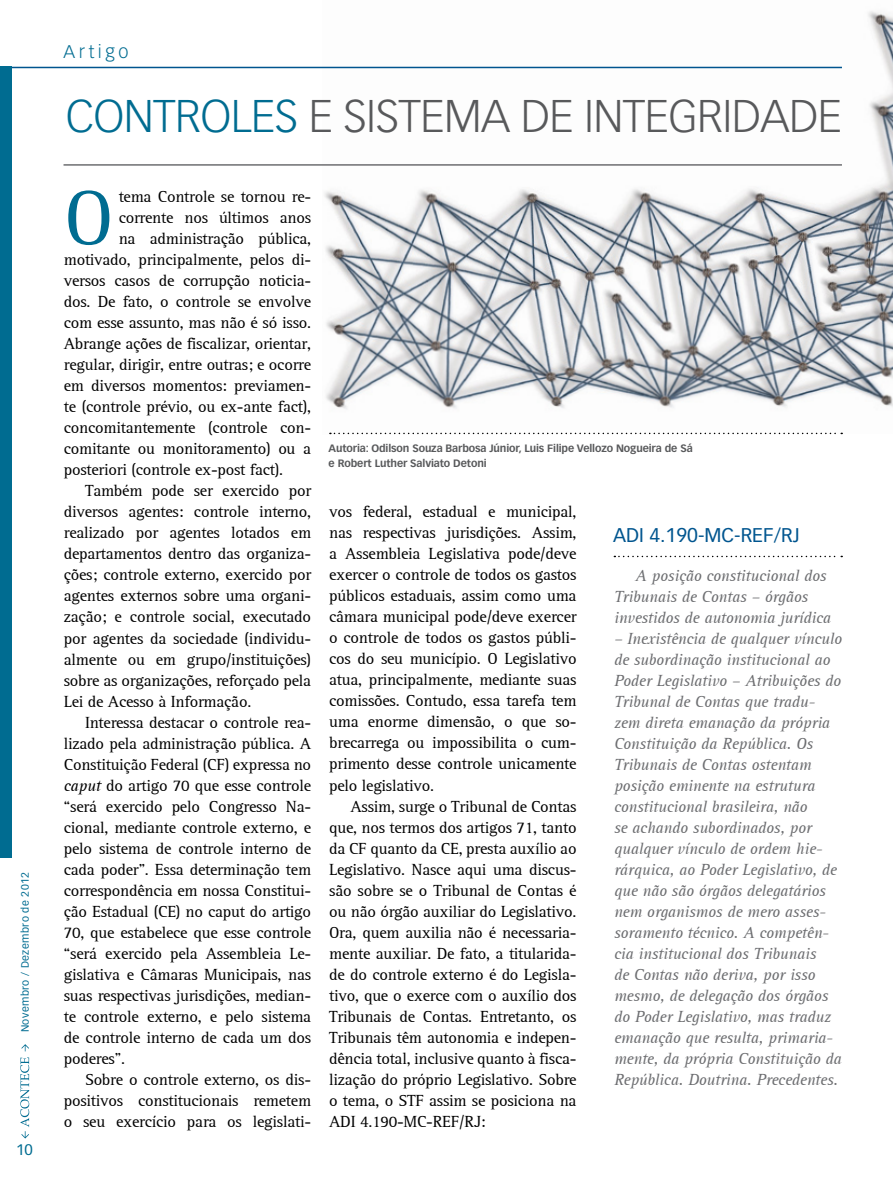
<style>
.page{position:relative;width:893px;height:1191px;background:#fff}
.page>*{position:absolute;margin:0;border:0;box-sizing:border-box;transform-origin:0 0}
.t1{font:79.5px "AT Rotis Serif";color:#006c91}
.t2{font:300 45px "Vectora LT";letter-spacing:-.01em;color:#58595b}
.t3{font:300 45px "Vectora LT";letter-spacing:-.01em;color:#006c91}
.t4{font:19.5px "Vectora LT";color:#00558f}
.t5{font:300 18px "Vectora LT";color:#006c91}
.t6{font:16.5px/21px "AT Rotis Serif";letter-spacing:-.015em;color:#000;text-align:justify}
.t7{font:italic 16.5px/21px "AT Rotis Serif";letter-spacing:-.015em;color:#6d6e71}
.t8{font:15px "Vectora LT";color:#006c91}
.t9{font:700 10.5px/15px "Vectora LT";letter-spacing:-.01em;color:#58595b}
.t10{font:10.5px "Vectora LT";letter-spacing:.04em;color:#006c91}
.s1{font-style:italic}
</style>
<div class="page">
<img style="left:322px;top:11px;width:571px;height:424px">
<hr style="left:12px;top:67px;width:830px;height:1px;background:#00558f">
<div style="left:0;top:67px;width:12px;height:790px;background:#006c91"></div>
<hr style="left:64px;top:164px;width:778px;height:2px;background:#6d6e71">
<svg style="left:330px;top:433px;width:512px;height:1px"></svg>
<svg style="left:614px;top:556px;width:228px;height:1px"></svg>
<svg style="left:21px;top:1044px;width:8px;height:7px"></svg>
<svg style="left:20px;top:1057px;width:9px;height:81px"></svg>
<p class="t10" style="left:19px;top:1032px;width:162px;rotate:-90deg">Novembro / Dezembro de 2012</p>
<p class="t8" style="left:16px;top:1140px;width:18px">10</p>
<p class="t5" style="left:64px;top:41px;width:67px">ARTIGO</p>
<h2 class="t3" style="left:66px;top:90px;width:187px">CONTROLES</h2>
<h2 class="t2" style="left:309px;top:90px;width:77px">E SISTE</h2>
<h2 class="t2" style="left:444px;top:90px;width:394px">MA DE INTEGRI DADE</h2>
<h1 class="t1" style="left:64px;top:173px;width:52px">O</h1>
<p class="t6" style="left:119px;top:187px;width:194px">tema Controle se tornou re-</p>
<p class="t6" style="left:119px;top:208px;width:194px">corrente nos últimos anos</p>
<p class="t6" style="left:119px;top:229px;width:194px">na administração pública,</p>
<p class="t6" style="left:64px;top:250px;width:249px">motivado, principalmente, pelos di-</p>
<p class="t6" style="left:64px;top:271px;width:249px">versos casos de corrupção noticia-</p>
<p class="t6" style="left:64px;top:292px;width:249px">dos. De fato, o controle se envolve</p>
<p class="t6" style="left:64px;top:313px;width:249px">com esse assunto, mas não é só isso.</p>
<p class="t6" style="left:64px;top:334px;width:249px">Abrange ações de fiscalizar, orientar,</p>
<p class="t6" style="left:64px;top:355px;width:249px">regular, dirigir, entre outras; e ocorre</p>
<p class="t6" style="left:64px;top:376px;width:249px">em diversos momentos: previamen-</p>
<p class="t6" style="left:64px;top:397px;width:249px">te (controle prévio, ou ex-ante fact),</p>
<p class="t6" style="left:64px;top:418px;width:249px">concomitantemente (controle con-</p>
<p class="t6" style="left:64px;top:439px;width:249px">comitante ou monitoramento) ou a</p>
<p class="t6" style="left:64px;top:460px;width:221px">posteriori (controle ex-post fact).</p>
<p class="t6" style="left:85px;top:481px;width:228px">Também pode ser exercido por</p>
<p class="t6" style="left:64px;top:502px;width:249px">diversos agentes: controle interno,</p>
<p class="t6" style="left:64px;top:523px;width:249px">realizado por agentes lotados em</p>
<p class="t6" style="left:64px;top:544px;width:249px">departamentos dentro das organiza-</p>
<p class="t6" style="left:64px;top:565px;width:249px">ções; controle externo, exercido por</p>
<p class="t6" style="left:64px;top:586px;width:249px">agentes externos sobre uma organi-</p>
<p class="t6" style="left:64px;top:607px;width:249px">zação; e controle social, executado</p>
<p class="t6" style="left:64px;top:628px;width:249px">por agentes da sociedade (individu-</p>
<p class="t6" style="left:64px;top:649px;width:249px">almente ou em grupo/instituições)</p>
<p class="t6" style="left:64px;top:670px;width:249px">sobre as organizações, reforçado pela</p>
<p class="t6" style="left:64px;top:691px;width:189px">Lei de Acesso à Informação.</p>
<p class="t6" style="left:85px;top:712px;width:228px">Interessa destacar o controle rea-</p>
<p class="t6" style="left:64px;top:733px;width:249px">lizado pela administração pública. A</p>
<p class="t6" style="left:64px;top:754px;width:249px">Constituição Federal (CF) expressa no</p>
<p class="t6" style="left:64px;top:775px;width:249px"><span class="s1">caput</span> do artigo 70 que esse controle</p>
<p class="t6" style="left:64px;top:796px;width:249px">“será exercido pelo Congresso Na-</p>
<p class="t6" style="left:64px;top:817px;width:249px">cional, mediante controle externo, e</p>
<p class="t6" style="left:64px;top:838px;width:249px">pelo sistema de controle interno de</p>
<p class="t6" style="left:64px;top:859px;width:249px">cada poder”. Essa determinação tem</p>
<p class="t6" style="left:64px;top:880px;width:249px">correspondência em nossa Constitui-</p>
<p class="t6" style="left:64px;top:901px;width:249px">ção Estadual (CE) no caput do artigo</p>
<p class="t6" style="left:64px;top:922px;width:249px">70, que estabelece que esse controle</p>
<p class="t6" style="left:64px;top:943px;width:249px">“será exercido pela Assembleia Le-</p>
<p class="t6" style="left:64px;top:964px;width:249px">gislativa e Câmaras Municipais, nas</p>
<p class="t6" style="left:64px;top:985px;width:249px">suas respectivas jurisdições, median-</p>
<p class="t6" style="left:64px;top:1006px;width:249px">te controle externo, e pelo sistema</p>
<p class="t6" style="left:64px;top:1027px;width:249px">de controle interno de cada um dos</p>
<p class="t6" style="left:64px;top:1048px;width:63px">poderes”.</p>
<p class="t6" style="left:85px;top:1069px;width:228px">Sobre o controle externo, os dis-</p>
<p class="t6" style="left:64px;top:1090px;width:249px">positivos constitucionais remetem</p>
<p class="t6" style="left:64px;top:1111px;width:249px">o seu exercício para os legislati-</p>
<p class="t9" style="left:329px;top:441px;width:366px">Autoria: Odilson Souza Barbosa Júnior, Luis Filipe Vellozo Nogueira de Sá e Robert Luther Salviato Detoni</p>
<p class="t6" style="left:329px;top:502px;width:249px">vos federal, estadual e municipal, nas respectivas jurisdições. Assim, a Assembleia Legislativa pode/deve exercer o controle de todos os gastos públicos estaduais, assim como uma câmara municipal pode/deve exercer o controle de todos os gastos públi&shy;cos do seu município. O Legislativo atua, principalmente, mediante suas comissões. Contudo, essa tarefa tem uma enorme dimensão, o que so&shy;brecarrega ou impossibilita o cum&shy;primento desse controle unicamente pelo legislativo.</p>
<p class="t6" style="left:329px;top:796px;width:249px;text-indent:21px">Assim, surge o Tribunal de Contas que, nos termos dos artigos 71, tanto da CF quanto da CE, presta auxílio ao Legislativo. Nasce aqui uma discus&shy;são sobre se o Tribunal de Contas é ou não órgão auxiliar do Legislativo.<br>Ora, quem auxilia não é necessaria&shy;mente auxiliar. De fato, a titularida&shy;de do controle externo é do Legisla&shy;tivo, que o exerce com o auxílio dos Tribunais de Contas. Entretanto, os Tribunais têm autonomia e indepen&shy;dência total, inclusive quanto à fisca&shy;lização do próprio Legislativo. Sobre o tema, o STF assim se posiciona na ADI 4.190-MC-REF/RJ:</p>
<p class="t4" style="left:613px;top:524px;width:188px">ADI 4.190-MC-REF/RJ</p>
<p class="t7" style="left:614px;top:565px;width:219px;text-indent:21px">A posição constitucional dos<br>Tribunais de Contas – órgãos investidos de autonomia jurídica</p>
<p class="t7" style="left:614px;top:628px;width:229px">– Inexistência de qualquer vínculo de subordinação institucional ao<br>Poder Legislativo – Atribuições do<br>Tribunal de Contas que tradu&shy;zem direta emanação da própria<br>Constituição da República. Os<br>Tribunais de Contas ostentam posição eminente na estrutura constitucional brasileira, não<br>se achando subordinados, por qualquer vínculo de ordem hie&shy;rárquica, ao Poder Legislativo, de que não são órgãos delegatários nem organismos de mero asses&shy;soramento técnico. A competên&shy;cia institucional dos Tribunais<br>de Contas não deriva, por isso mesmo, de delegação dos órgãos do Poder Legislativo, mas traduz emanação que resulta, primaria&shy;mente, da própria Constituição da<br>República. Doutrina. Precedentes.</p>
</div>
